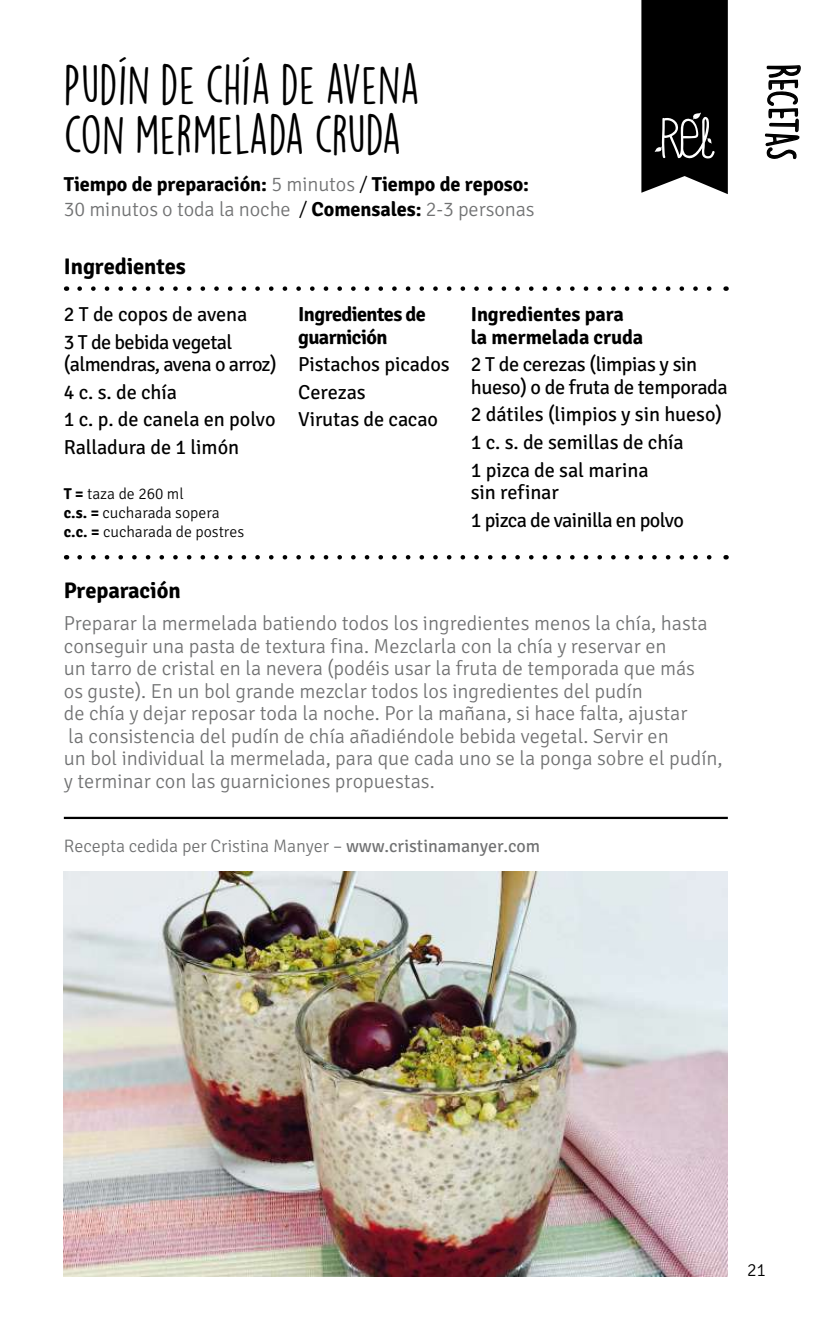
<style>
.page{position:relative;width:830px;height:1340px;background:#fff}
.page>*{position:absolute;margin:0;border:0;box-sizing:border-box;transform-origin:0 0}
.t1{font:49.5px/49.5px "DK Lemon Yellow Sun";color:#000}
.t2{font:40.5px "DK Lemon Yellow Sun";letter-spacing:-.03em;color:#000}
.t3{font:700 22.5px "Signika Negative";letter-spacing:-.005em;color:#000}
.t4{font:300 20.25px/22.5px "Signika Negative";color:#707172}
.t5{font:20.25px/27.7px "Signika Negative";letter-spacing:-.005em;color:#000}
.t6{font:700 20.25px/24.8px "Signika Negative";letter-spacing:-.005em;color:#000}
.t7{font:20.25px/27.7px "Signika Negative";letter-spacing:-.03em;color:#000}
.t8{font:700 20.25px/22.5px "Signika Negative";letter-spacing:-.03em;color:#000}
.t9{font:300 18px "Signika Negative";letter-spacing:-.005em;color:#707172}
.t10{font:300 18px "Signika Negative";color:#000}
.t11{font:300 15.75px/18.9px "Signika Negative";color:#000}
.s1{font-weight:300;color:#707172}
.s2{font-weight:300}
.s3{font-weight:700}
.s4{font-weight:400}
</style>
<div class="page">
<svg style="left:764px;top:65px;width:37px;height:95px"></svg>
<img style="left:64px;top:871px;width:663px;height:405px">
<svg style="left:79px;top:286px;width:633px;height:5px"></svg>
<svg style="left:79px;top:555px;width:633px;height:4px"></svg>
<hr style="left:64px;top:816px;width:663px;height:3px;background:#000">
<svg style="left:641px;top:0;width:86px;height:194px;background:#191919"></svg>
<h1 class="t1" style="left:64px;top:59px;width:357px">PUDÍN DE CHÍA DE AVENA<br>CON MERMELADA CRUDA</h1>
<p class="t6" style="left:64px;top:172px;width:472px">Tiempo de preparación: <span class="s1">5 minutos</span> <span class="s2">/</span> Tiempo de reposo:<br><span class="s1">30 minutos o toda la noche</span> <span class="s2">/</span> Comensales: <span class="s1">2-3 personas</span></p>
<p class="t3" style="left:64px;top:252px;width:123px">Ingredientes</p>
<p class="t7" style="left:64px;top:301px;width:185px">2 T de copos de avena<br>3 T de bebida vegetal</p>
<p class="t5" style="left:64px;top:351px;width:214px">(almendras, avena o arroz)<br>4 c. s. de chía<br>1 c. p. de canela en polvo<br>Ralladura de 1 limón</p>
<p class="t11" style="left:64px;top:485px;width:182px"><span class="s3">T =</span> taza de 260 ml<br><span class="s3">c.s. =</span> cucharada sopera <span class="s3">c.c. =</span> cucharada de postres</p>
<p class="t3" style="left:64px;top:577px;width:118px">Preparación</p>
<p class="t8" style="left:298px;top:303px;width:129px">Ingredientes de guarnición</p>
<p class="t5" style="left:298px;top:351px;width:153px">Pistachos picados<br>Cerezas<br>Virutas de cacao</p>
<p class="t6" style="left:470px;top:303px;width:174px;line-height:22.5px">Ingredientes para la mermelada cruda</p>
<p class="t5" style="left:470px;top:353px;width:258px;line-height:22.5px">2 T de cerezas (limpias y sin hueso) o de fruta de temporada</p>
<p class="t5" style="left:470px;top:401px;width:253px">2 dátiles (limpios y sin hueso)<br>1 c. s. de semillas de chía<br>1 pizca de sal marina</p>
<p class="t7" style="left:470px;top:479px;width:215px">sin refinar<br>1 pizca de vainilla en polvo</p>
<p class="t4" style="left:64px;top:612px;width:660px">Preparar la mermelada batiendo todos los ingredientes menos la chía, hasta conseguir una pasta de textura fina. Mezclarla con la chía y reservar en<br>un tarro de cristal en la nevera (podéis usar la fruta de temporada que más<br>os guste). En un bol grande mezclar todos los ingredientes del pudín<br>de chía y dejar reposar toda la noche. Por la mañana, si hace falta, ajustar<br>la consistencia del pudín de chía añadiéndole bebida vegetal. Servir en<br>un bol individual la mermelada, para que cada uno se la ponga sobre el pudín, y terminar con las guarniciones propuestas.</p>
<p class="t9" style="left:64px;top:836px;width:477px">Recepta cedida per Cristina Manyer – <span class="s4">www.cristinamanyer.com</span></p>
<h2 class="t2" style="left:807px;top:64px;width:98px;rotate:90deg">RECETAS</h2>
<p class="t10" style="left:746px;top:1260px;width:21px">21</p>
</div>
